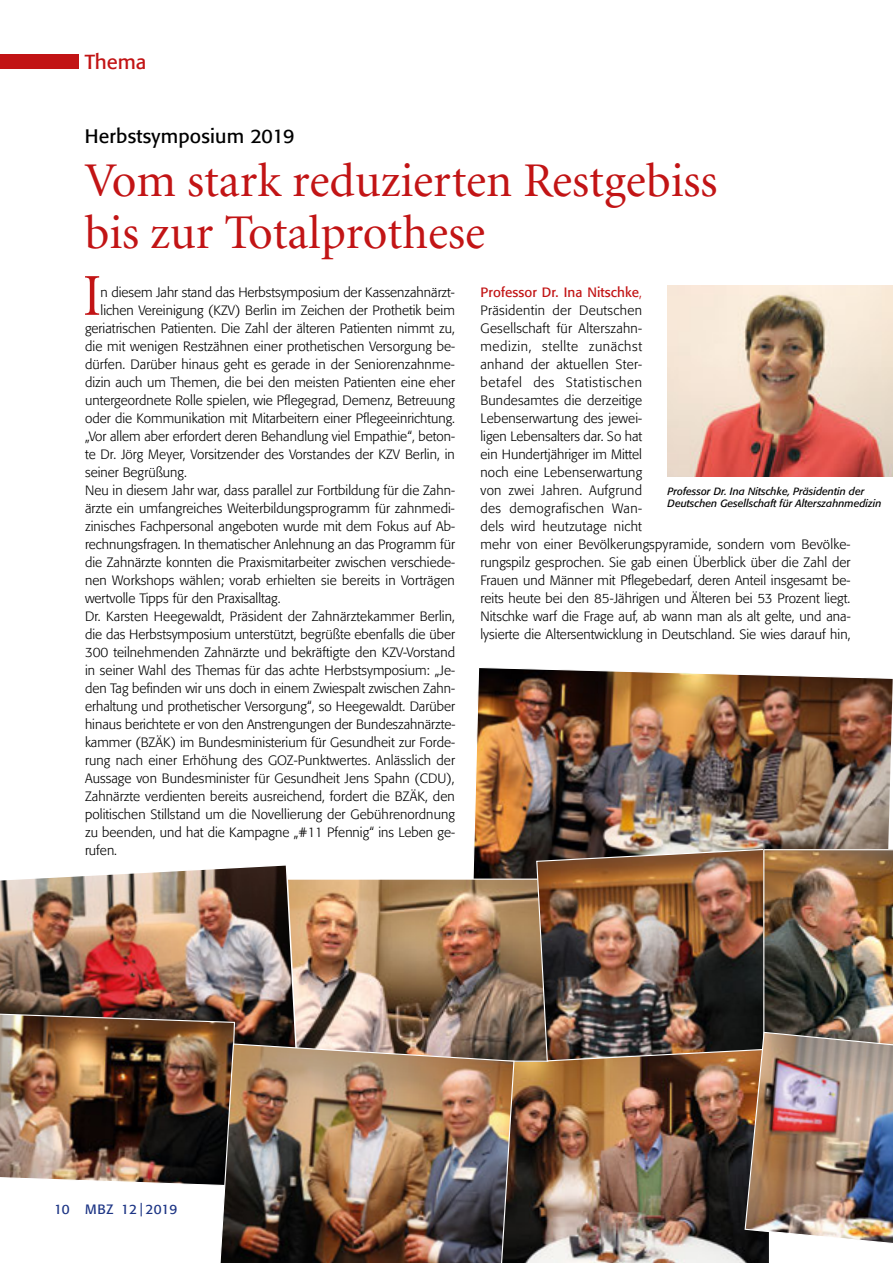
<style>
.page{position:relative;width:893px;height:1263px;background:#fff}
.page>*{position:absolute;margin:0;border:0;box-sizing:border-box;transform-origin:0 0}
.t1{font:59.55px "Minion";color:#c21415;scale:.9 1}
.t2{font:48px/52.5px "Minion";color:#c21415}
.t3{font:20.25px "Formata";color:#c21415}
.t4{font:19.5px "Formata";letter-spacing:.01em;color:#000}
.t5{font:300 13.5px/18px "Formata";color:#000}
.t6{font:13.5px "Formata";color:#1d3585}
.t7{font:italic 10.5px/12.6px "Formata";color:#000}
.s1{font-weight:400;color:#c21415}
.s2{color:#c21415}
</style>
<div class="page">
<div style="left:0;top:54px;width:79px;height:14px;background:#c21415"></div>
<img style="left:473px;top:667px;width:420px;height:211px">
<img style="left:514px;top:1061px;width:255px;height:202px">
<img style="left:298px;top:878px;width:250px;height:184px">
<img style="left:536px;top:849px;width:208px;height:212px">
<img style="left:668px;top:285px;width:225px;height:192px">
<img style="left:0;top:865px;width:298px;height:178px">
<img style="left:744px;top:849px;width:149px;height:395px">
<img style="left:0;top:1014px;width:235px;height:172px">
<img style="left:219px;top:1043px;width:295px;height:220px">
<h3 class="t3" style="left:85px;top:49px;width:63px">Thema</h3>
<h3 class="t4" style="left:85px;top:124px;width:211px">Herbstsymposium 2019</h3>
<h2 class="t2" style="left:85px;top:156px;width:634px">Vom stark reduzierten Restgebiss bis zur Totalprothese</h2>
<h1 class="t1" style="left:83px;top:266px;width:21px">I</h1>
<p class="t5" style="left:101px;top:283px;width:356px">n diesem Jahr stand das Herbstsymposium der Kassenzahnärzt-</p>
<p class="t5" style="left:101px;top:301px;width:356px">lichen Vereinigung (KZV) Berlin im Zeichen der Prothetik beim</p>
<p class="t5" style="left:85px;top:319px;width:371px">geriatrischen Patienten. Die Zahl der älteren Patienten nimmt zu,</p>
<p class="t5" style="left:85px;top:337px;width:372px">die mit wenigen Restzähnen einer prothetischen Versorgung be-</p>
<p class="t5" style="left:85px;top:355px;width:371px">dürfen. Darüber hinaus geht es gerade in der Seniorenzahnme-</p>
<p class="t5" style="left:85px;top:373px;width:371px">dizin auch um Themen, die bei den meisten Patienten eine eher</p>
<p class="t5" style="left:85px;top:391px;width:371px">untergeordnete Rolle spielen, wie Pflegegrad, Demenz, Betreuung</p>
<p class="t5" style="left:85px;top:409px;width:371px">oder die Kommunikation mit Mitarbeitern einer Pflegeeinrichtung.</p>
<p class="t5" style="left:85px;top:427px;width:371px">„Vor allem aber erfordert deren Behandlung viel Empathie“, beton-</p>
<p class="t5" style="left:85px;top:445px;width:371px">te Dr. Jörg Meyer, Vorsitzender des Vorstandes der KZV Berlin, in</p>
<p class="t5" style="left:85px;top:463px;width:103px">seiner Begrüßung.</p>
<p class="t5" style="left:85px;top:481px;width:371px">Neu in diesem Jahr war, dass parallel zur Fortbildung für die Zahn-</p>
<p class="t5" style="left:85px;top:499px;width:371px">ärzte ein umfangreiches Weiterbildungsprogramm für zahnmedi-</p>
<p class="t5" style="left:85px;top:517px;width:371px">zinisches Fachpersonal angeboten wurde mit dem Fokus auf Ab-</p>
<p class="t5" style="left:85px;top:535px;width:372px">rechnungsfragen. In thematischer Anlehnung an das Programm für</p>
<p class="t5" style="left:85px;top:553px;width:371px">die Zahnärzte konnten die Praxismitarbeiter zwischen verschiede-</p>
<p class="t5" style="left:85px;top:571px;width:371px">nen Workshops wählen; vorab erhielten sie bereits in Vorträgen</p>
<p class="t5" style="left:85px;top:589px;width:197px">wertvolle Tipps für den Praxisalltag.</p>
<p class="t5" style="left:85px;top:607px;width:372px">Dr. Karsten Heegewaldt, Präsident der Zahnärztekammer Berlin,</p>
<p class="t5" style="left:85px;top:625px;width:371px">die das Herbstsymposium unterstützt, begrüßte ebenfalls die über</p>
<p class="t5" style="left:85px;top:643px;width:372px">300 teilnehmenden Zahnärzte und bekräftigte den KZV-Vorstand</p>
<p class="t5" style="left:85px;top:661px;width:372px">in seiner Wahl des Themas für das achte Herbstsymposium: „Je-</p>
<p class="t5" style="left:85px;top:679px;width:372px">den Tag befinden wir uns doch in einem Zwiespalt zwischen Zahn-</p>
<p class="t5" style="left:85px;top:697px;width:371px">erhaltung und prothetischer Versorgung“, so Heegewaldt. Darüber</p>
<p class="t5" style="left:85px;top:715px;width:372px">hinaus berichtete er von den Anstrengungen der Bundeszahnärzte-</p>
<p class="t5" style="left:85px;top:733px;width:371px">kammer (BZÄK) im Bundesministerium für Gesundheit zur Forde-</p>
<p class="t5" style="left:85px;top:751px;width:371px">rung nach einer Erhöhung des GOZ-Punktwertes. Anlässlich der</p>
<p class="t5" style="left:85px;top:769px;width:371px">Aussage von Bundesminister für Gesundheit Jens Spahn (CDU),</p>
<p class="t5" style="left:85px;top:787px;width:371px">Zahnärzte verdienten bereits ausreichend, fordert die BZÄK, den</p>
<p class="t5" style="left:85px;top:805px;width:371px">politischen Stillstand um die Novellierung der Gebührenordnung</p>
<p class="t5" style="left:85px;top:823px;width:371px">zu beenden, und hat die Kampagne „#11 Pfennig“ ins Leben ge-</p>
<p class="t5" style="left:85px;top:841px;width:34px">rufen.</p>
<p class="t5" style="left:480px;top:283px;width:372px"><span class="s1">Professor Dr. Ina Nitschke</span><span class="s2">,<br></span>Präsidentin der Deutschen<br>Gesellschaft für Alterszahn-<br>medizin, stellte zunächst<br>anhand der aktuellen Ster-<br>betafel des Statistischen<br>Bundesamtes die derzeitige<br>Lebenserwartung des jewei-<br>ligen Lebensalters dar. So hat<br>ein Hundertjähriger im Mittel<br>noch eine Lebenserwartung<br>von zwei Jahren. Aufgrund<br>des demografischen Wan-<br>dels wird heutzutage nicht<br>mehr von einer Bevölkerungspyramide, sondern vom Bevölke&shy;rungspilz gesprochen. Sie gab einen Überblick über die Zahl der Frauen und Männer mit Pflegebedarf, deren Anteil insgesamt be&shy;reits heute bei den 85-Jährigen und Älteren bei 53 Prozent liegt.<br>Nitschke warf die Frage auf, ab wann man als alt gelte, und ana&shy;lysierte die Altersentwicklung in Deutschland. Sie wies darauf hin,</p>
<p class="t7" style="left:668px;top:484px;width:215px">Professor Dr. Ina Nitschke, Präsidentin der<br>Deutschen Gesellschaft für Alterszahnmedizin</p>
<p class="t6" style="left:54px;top:1201px;width:125px">10 MBZ 12 | 2019</p>
</div>
